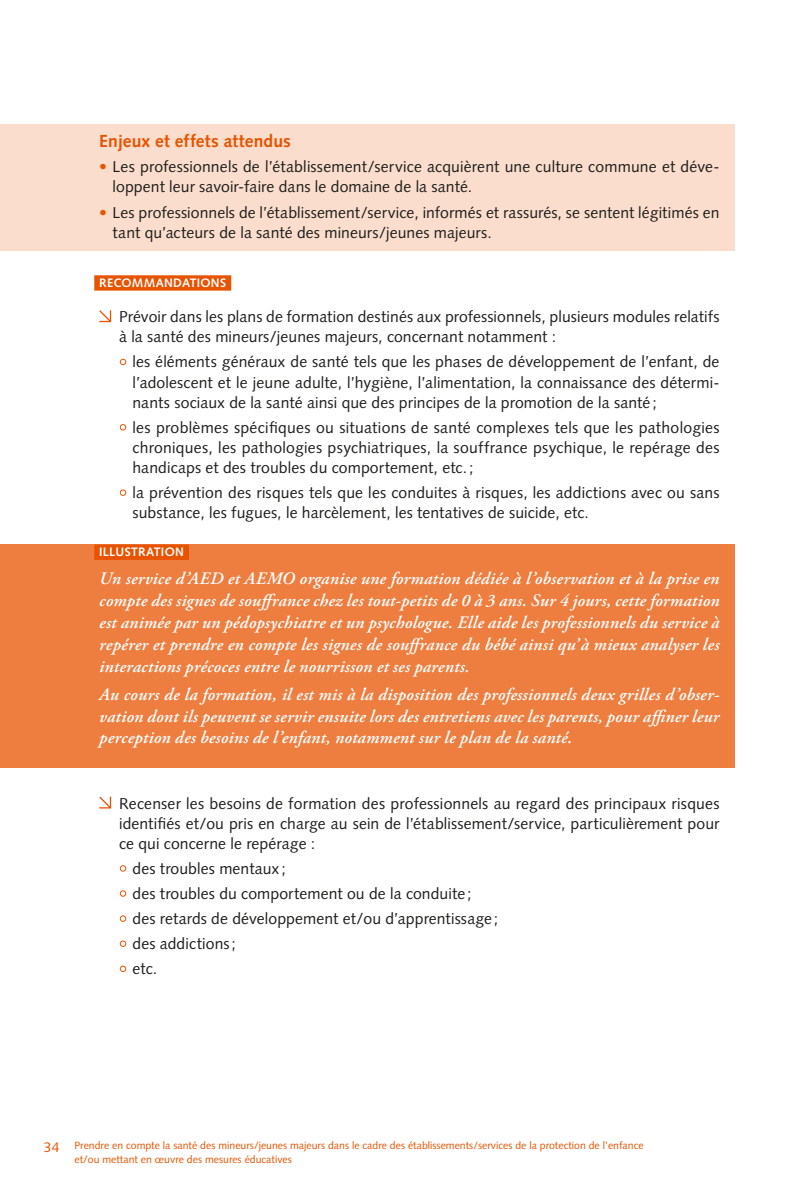
<style>
.page{position:relative;width:794px;height:1191px;background:#fff}
.page>*{position:absolute;margin:0;border:0;box-sizing:border-box;transform-origin:0 0}
.t1{font:italic 600 17.5px/21.9px "Adobe Garamond Pro";letter-spacing:.01em;color:#fff;text-align:justify}
.t2{font:700 17.5px "Syntax";letter-spacing:.01em;color:#e75300}
.t3{font:15.75px/20.1px "Syntax";letter-spacing:.005em;color:#1d1d1b}
.t4{font:14px "Syntax";color:#e75300}
.t5{font:700 12.25px "Syntax";letter-spacing:.02em;color:#fff}
.t6{font:10.5px/14px "Syntax";color:#e75300}
.s1{color:#e75300}
</style>
<div class="page">
<div style="left:0;top:124px;width:734px;height:127px;background:#faddcc"></div>
<div style="left:94px;top:275px;width:137px;height:16px;background:#e75300"></div>
<svg style="left:99px;top:310px;width:13px;height:13px"></svg>
<svg style="left:120px;top:359px;width:6px;height:6px"></svg>
<svg style="left:120px;top:424px;width:6px;height:6px"></svg>
<div style="left:120px;top:489px;width:6px;height:7px;border:1px solid #e75300;border-radius:50%"></div>
<svg style="left:99px;top:796px;width:13px;height:13px"></svg>
<svg style="left:120px;top:865px;width:6px;height:6px"></svg>
<svg style="left:120px;top:890px;width:6px;height:6px"></svg>
<svg style="left:120px;top:915px;width:6px;height:6px"></svg>
<div style="left:120px;top:940px;width:6px;height:7px;border:1px solid #e75300;border-radius:50%"></div>
<div style="left:120px;top:965px;width:6px;height:7px;border:1px solid #e75300;border-radius:50%"></div>
<div style="left:0;top:544px;width:734px;height:224px;background:#ed7e40"></div>
<div style="left:94px;top:544px;width:95px;height:16px;background:#e75300"></div>
<p class="t2" style="left:99px;top:131px;width:193px">Enjeux et effets attendus</p>
<p class="t3" style="left:113px;top:157px;width:608px;text-indent:-13px"><span class="s1">•</span> Les professionnels de l’établissement/service acquièrent une culture commune et déve&shy;loppent leur savoir-faire dans le domaine de la santé.</p>
<p class="t3" style="left:113px;top:202px;width:608px;text-indent:-13px"><span class="s1">•</span> Les professionnels de l’établissement/service, informés et rassurés, se sentent légitimés en tant qu’acteurs de la santé des mineurs/jeunes majeurs.</p>
<p class="t5" style="left:99px;top:276px;width:128px">RECOMMANDATIONS</p>
<p class="t3" style="left:119px;top:307px;width:602px">Prévoir dans les plans de formation destinés aux professionnels, plusieurs modules relatifs à la santé des mineurs/jeunes majeurs, concernant notamment :</p>
<p class="t3" style="left:132px;top:352px;width:588px;text-align:justify">les éléments généraux de santé tels que les phases de développement de l’enfant, de l’adolescent et le jeune adulte, l’hygiène, l’alimentation, la connaissance des détermi&shy;nants sociaux de la santé ainsi que des principes de la promotion de la santé;</p>
<p class="t3" style="left:132px;top:417px;width:588px;text-align:justify">les problèmes spécifiques ou situations de santé complexes tels que les pathologies chroniques, les pathologies psychiatriques, la souffrance psychique, le repérage des handicaps et des troubles du comportement, etc.;</p>
<p class="t3" style="left:132px;top:482px;width:588px">la prévention des risques tels que les conduites à risques, les addictions avec ou sans substance, les fugues, le harcèlement, les tentatives de suicide, etc.</p>
<p class="t5" style="left:99px;top:545px;width:86px">ILLUSTRATION</p>
<p class="t1" style="left:99px;top:568px;width:622px">Un service d’AED et AEMO organise une formation dédiée à l’observation et à la prise en compte des signes de souffrance chez les tout-petits de 0 à 3 ans. Sur 4 jours, cette formation est animée par un pédopsychiatre et un psychologue. Elle aide les professionnels du service à repérer et prendre en compte les signes de souffrance du bébé ainsi qu’à mieux analyser les interactions précoces entre le nourrisson et ses parents.</p>
<p class="t1" style="left:99px;top:684px;width:622px">Au cours de la formation, il est mis à la disposition des professionnels deux grilles d’obser&shy;vation dont ils peuvent se servir ensuite lors des entretiens avec les parents, pour affiner leur perception des besoins de l’enfant, notamment sur le plan de la santé.</p>
<p class="t3" style="left:119px;top:793px;width:602px;text-align:justify">Recenser les besoins de formation des professionnels au regard des principaux risques identifiés et/ou pris en charge au sein de l’établissement/service, particulièrement pour ce qui concerne le repérage :</p>
<p class="t3" style="left:132px;top:856px;width:367px;line-height:25px">des troubles mentaux;<br>des troubles du comportement ou de la conduite; des retards de développement et/ou d’apprentissage; des addictions;<br>etc.</p>
<p class="t4" style="left:44px;top:1138px;width:17px">34</p>
<p class="t6" style="left:74px;top:1138px;width:571px">Prendre en compte la santé des mineurs/jeunes majeurs dans le cadre des établissements/services de la protection de l’enfance et/ou mettant en œuvre des mesures éducatives</p>
</div>
